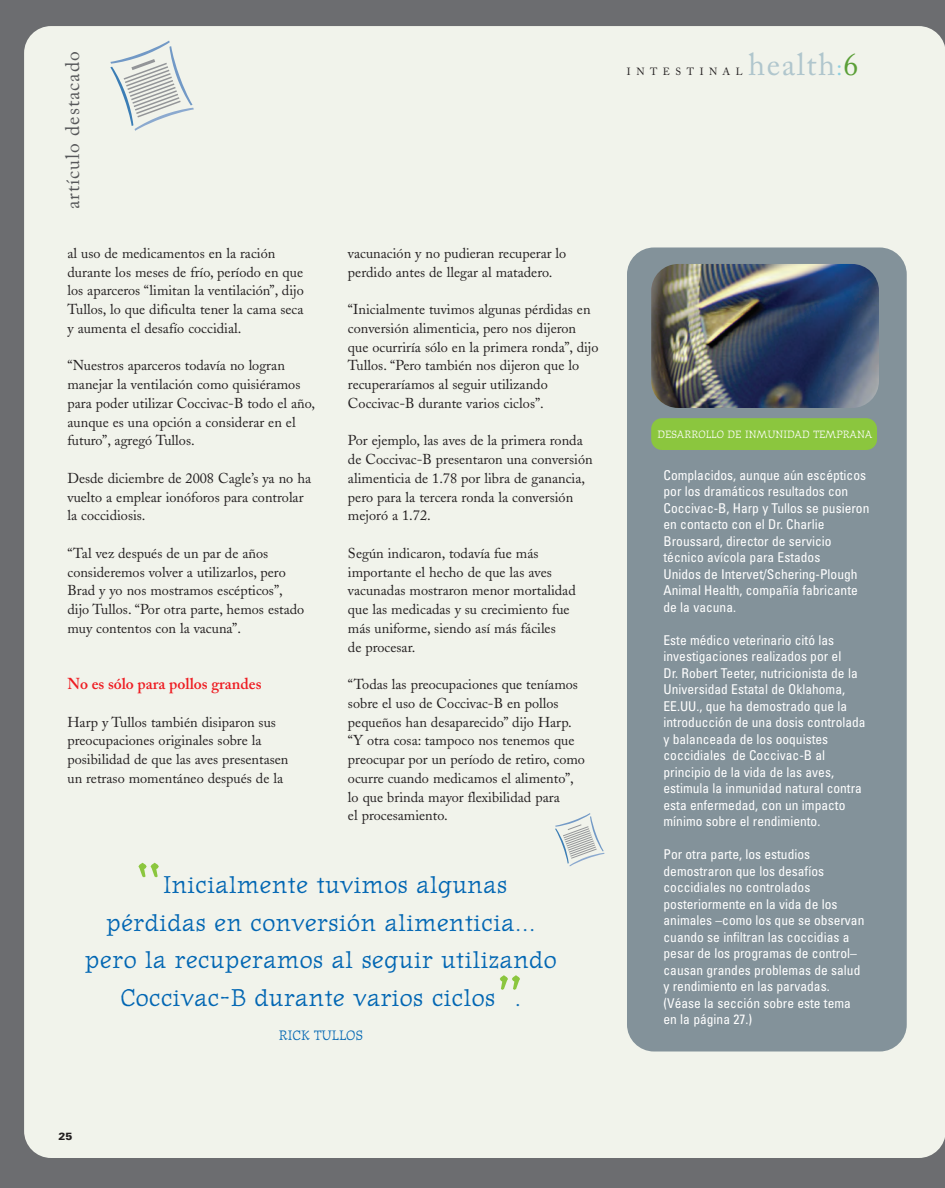
<style>
.page{position:relative;width:945px;height:1188px;background:#6c6d70}
.page>*{position:absolute;margin:0;border:0;box-sizing:border-box;transform-origin:0 0}
.t1{font:75px "Journal Text";color:#8bc63e}
.t2{font:31.5px "Adobe Caslon";letter-spacing:.05em;color:#b0c6cd}
.t3{font:24px "Journal Text";color:#0166b3}
.t4{font:19.5px "Adobe Caslon";letter-spacing:.05em;color:#57585a}
.t5{font:600 15.75px "Adobe Caslon";color:#ee1d23}
.t6{font:14.25px/18.8px "Adobe Caslon";color:#231f20}
.t7{font:condensed 13.5px/16.5px "Univers";color:#fff}
.t8{font:13.5px "Journal Text";color:#0166b3}
.t9{font:10.5px "Journal Text";color:#fff}
.t10{font:900 10.5px "Univers";color:#231f20}
.t11{font:10.35px "Adobe Caslon";letter-spacing:.535em;color:#231f20}
.s1{font-size:22.65px;color:#8ccfe1}
.s2{color:#5b9f37}
</style>
<div class="page">
<div style="left:24px;top:26px;width:921px;height:1132px;background:#f1f3eb;border-radius:27px"></div>
<div style="left:627px;top:247px;width:280px;height:805px;background:#83929a;border-radius:27px"></div>
<img style="left:651px;top:264px;width:228px;height:144px;border-radius:27px">
<div style="left:651px;top:418px;width:226px;height:32px;background:#8bc63e;border-radius:11px"></div>
<svg style="left:123px;top:59px;width:58px;height:59px"></svg>
<svg style="left:563px;top:824px;width:34px;height:35px"></svg>
<h3 class="t4" style="left:65px;top:209px;width:159px;rotate:-90deg">artículo destacado</h3>
<p class="t6" style="left:68px;top:245px;width:238px">al uso de medicamentos en la ración durante los meses de frío, período en que los aparceros “limitan la ventilación”, dijo Tullos, lo que dificulta tener la cama seca y aumenta el desafío coccidial.</p>
<p class="t6" style="left:68px;top:358px;width:249px">“Nuestros aparceros todavía no logran manejar la ventilación como quisiéramos para poder utilizar Coccivac-B todo el año, aunque es una opción a considerar en el futuro”, agregó Tullos.</p>
<p class="t6" style="left:68px;top:470px;width:245px">Desde diciembre de 2008 Cagle’s ya no ha vuelto a emplear ionóforos para controlar la coccidiosis.</p>
<p class="t6" style="left:68px;top:545px;width:238px">“Tal vez después de un par de años consideremos volver a utilizarlos, pero Brad y yo nos mostramos escépticos”, dijo Tullos. “Por otra parte, hemos estado muy contentos con la vacuna”.</p>
<p class="t5" style="left:68px;top:678px;width:196px">No es sólo para pollos grandes</p>
<p class="t6" style="left:68px;top:714px;width:223px">Harp y Tullos también disiparon sus preocupaciones originales sobre la posibilidad de que las aves presentasen un retraso momentáneo después de la</p>
<p class="t6" style="left:348px;top:245px;width:220px">vacunación y no pudieran recuperar lo perdido antes de llegar al matadero.</p>
<p class="t6" style="left:348px;top:302px;width:252px">“Inicialmente tuvimos algunas pérdidas en conversión alimenticia, pero nos dijeron que ocurriría sólo en la primera ronda”, dijo Tullos. “Pero también nos dijeron que lo recuperaríamos al seguir utilizando Coccivac-B durante varios ciclos”.</p>
<p class="t6" style="left:348px;top:433px;width:246px">Por ejemplo, las aves de la primera ronda de Coccivac-B presentaron una conversión alimenticia de 1.78 por libra de ganancia, pero para la tercera ronda la conversión mejoró a 1.72.</p>
<p class="t6" style="left:348px;top:545px;width:229px">Según indicaron, todavía fue más importante el hecho de que las aves vacunadas mostraron menor mortalidad que las medicadas y su crecimiento fue más uniforme, siendo así más fáciles<br>de procesar.</p>
<p class="t6" style="left:348px;top:677px;width:238px">“Todas las preocupaciones que teníamos sobre el uso de Coccivac-B en pollos pequeños han desaparecido” dijo Harp. “Y otra cosa: tampoco nos tenemos que preocupar por un período de retiro, como ocurre cuando medicamos el alimento”, lo que brinda mayor flexibilidad para<br>el procesamiento.</p>
<h1 class="t1" style="left:135px;top:846px;width:30px">“</h1>
<h3 class="t3" style="left:163px;top:871px;width:346px">Inicialmente tuvimos algunas</h3>
<h3 class="t3" style="left:106px;top:908px;width:431px">pérdidas en conversión alimenticia…</h3>
<h3 class="t3" style="left:85px;top:946px;width:474px">pero la recuperamos al seguir utilizando</h3>
<h3 class="t3" style="left:120px;top:983px;width:377px">Coccivac-B durante varios ciclos</h3>
<h1 class="t1" style="left:495px;top:959px;width:30px">”</h1>
<h3 class="t3" style="left:515px;top:983px;width:9px">.</h3>
<p class="t8" style="left:279px;top:1028px;width:86px">RICK TULLOS</p>
<h2 class="t2" style="left:748px;top:53px;width:112px">health<span class="s1">:</span><span class="s2">6</span></h2>
<p class="t11" style="left:627px;top:68px;width:117px">INTESTINAL</p>
<p class="t9" style="left:658px;top:428px;width:216px">DESARROLLO DE INMUNIDAD TEMPRANA</p>
<p class="t7" style="left:664px;top:468px;width:207px">Complacidos, aunque aún escépticos por los dramáticos resultados con<br>Coccivac-B, Harp y Tullos se pusieron en contacto con el Dr. Charlie<br>Broussard, director de servicio técnico avícola para Estados<br>Unidos de Intervet/Schering-Plough<br>Animal Health, compañía fabricante de la vacuna.</p>
<p class="t7" style="left:664px;top:633px;width:204px">Este médico veterinario citó las investigaciones realizados por el<br>Dr. Robert Teeter, nutricionista de la Universidad Estatal de Oklahoma, EE.UU., que ha demostrado que la introducción de una dosis controlada y balanceada de los ooquistes coccidiales de Coccivac-B al principio de la vida de las aves, estimula la inmunidad natural contra esta enfermedad, con un impacto mínimo sobre el rendimiento.</p>
<p class="t7" style="left:664px;top:847px;width:202px">Por otra parte, los estudios demostraron que los desafíos coccidiales no controlados posteriormente en la vida de los animales –como los que se observan cuando se infiltran las coccidias a pesar de los programas de control– causan grandes problemas de salud y rendimiento en las parvadas. (Véase la sección sobre este tema en la página 27.)</p>
<p class="t10" style="left:59px;top:1132px;width:16px">25</p>
</div>
